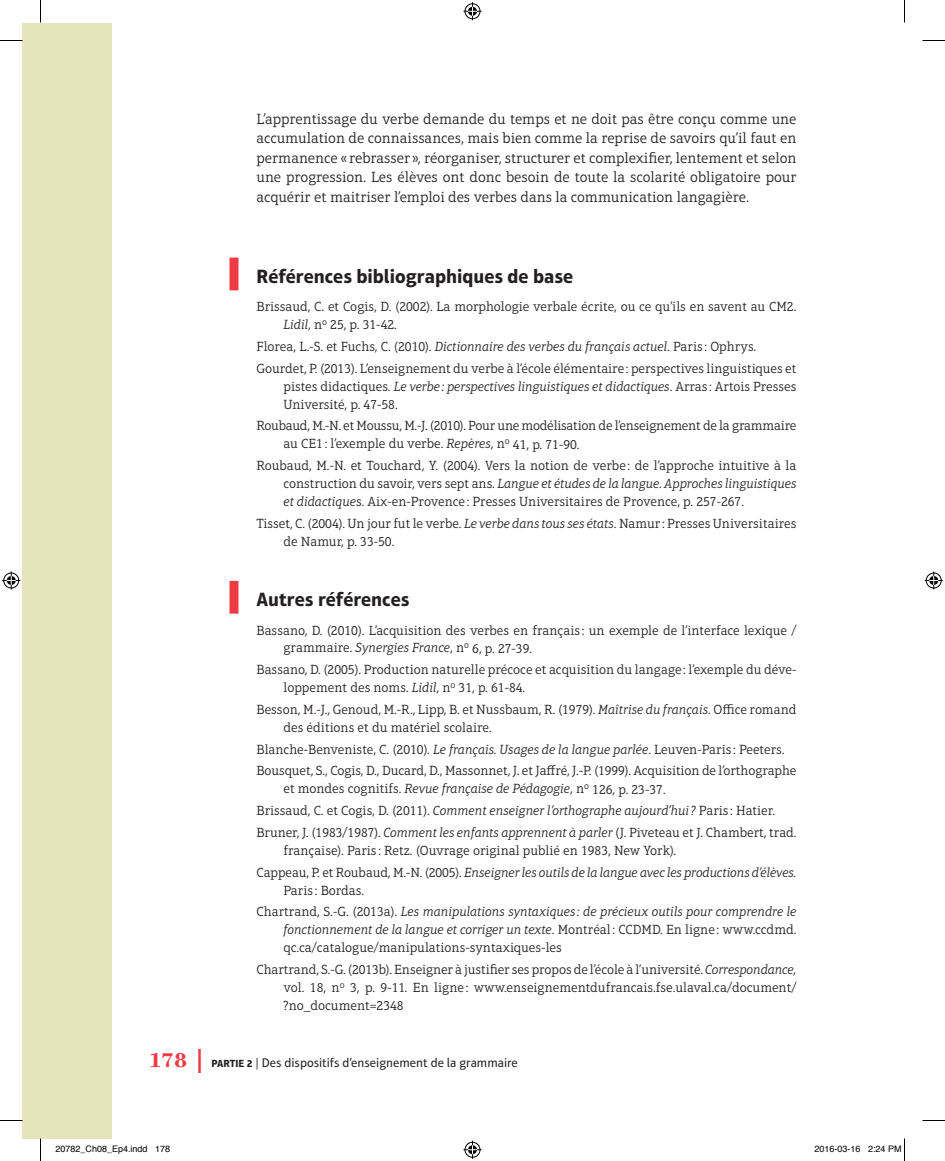
<style>
.page{position:relative;width:945px;height:1161px;background:#fff}
.page>*{position:absolute;margin:0;border:0;box-sizing:border-box;transform-origin:0 0}
.t1{font:700 21px "Bodoni Six ITC Std";color:#ee3a43}
.t2{font:700 19.5px "Aptifer Sans LT Pro";color:#231f20}
.t3{font:300 15px/19.5px "Aptifer Slab LT Pro";letter-spacing:-.005em;color:#231f20;text-align:justify}
.t4{font:300 13.5px/18px "Aptifer Slab LT Pro";letter-spacing:-.005em;color:#231f20}
.t5{font:italic 300 13.5px/21.8px "Aptifer Slab LT Pro";letter-spacing:-.005em;color:#231f20}
.t6{font:12.75px "Aptifer Sans LT Pro";color:#231f20}
.t7{font:700 10.5px "Aptifer Sans LT Pro";color:#231f20}
.t8{font:9px "Helvetica";color:#000}
.s1{font-style:italic}
.s2{font-style:normal}
.s3{font-size:24px}
.s4{font-weight:700;font-size:10.5px}
</style>
<div class="page">
<div style="left:22px;top:23px;width:90px;height:1115px;background:#e5e5bc"></div>
<div style="left:230px;top:258px;width:8px;height:32px;background:#ee3a43"></div>
<div style="left:230px;top:581px;width:8px;height:33px;background:#ee3a43"></div>
<svg style="left:0;top:40px;width:22px;height:1px"></svg>
<svg style="left:922px;top:40px;width:23px;height:1px"></svg>
<svg style="left:0;top:1120px;width:22px;height:1px"></svg>
<svg style="left:922px;top:1120px;width:23px;height:1px"></svg>
<svg style="left:40px;top:0;width:1px;height:22px"></svg>
<svg style="left:40px;top:1138px;width:1px;height:23px"></svg>
<svg style="left:904px;top:0;width:1px;height:22px"></svg>
<svg style="left:464px;top:2px;width:18px;height:18px"></svg>
<svg style="left:464px;top:1141px;width:18px;height:18px"></svg>
<svg style="left:2px;top:572px;width:18px;height:18px"></svg>
<svg style="left:925px;top:572px;width:18px;height:18px"></svg>
<svg style="left:904px;top:1138px;width:1px;height:23px"></svg>
<p class="t3" style="left:256px;top:109px;width:542px">L’apprentissage du verbe demande du temps et ne doit pas être conçu comme une accumulation de connaissances, mais bien comme la reprise de savoirs qu’il faut en permanence « rebrasser », réorganiser, structurer et complexifier, lentement et selon une progression. Les élèves ont donc besoin de toute la scolarité obligatoire pour acquérir et maitriser l’emploi des verbes dans la communication langagière.</p>
<h2 class="t2" style="left:256px;top:264px;width:318px">Références bibliographiques de base</h2>
<p class="t4" style="left:284px;top:298px;width:514px;text-indent:-27px">Brissaud, C. et Cogis, D. (2002). La morphologie verbale écrite, ou ce qu’ils en savent au CM2.<br><span class="s1">Lidil</span>, n<sup>o</sup> 25, p. 31-42.</p>
<p class="t4" style="left:257px;top:336px;width:542px;line-height:21.8px">Florea, L.-S. et Fuchs, C. (2010). <span class="s1">Dictionnaire des verbes du français actuel</span>. Paris : Ophrys.<br>Gourdet, P. (2013). L’enseignement du verbe à l’école élémentaire: perspectives linguistiques et</p>
<p class="t4" style="left:283px;top:377px;width:515px">pistes didactiques. <span class="s1">Le verbe : perspectives linguistiques et didactiques</span>. Arras : Artois Presses<br>Université, p. 47-58.</p>
<p class="t4" style="left:283px;top:417px;width:514px;text-indent:-27px">Roubaud, M.-N. et Moussu, M.-J. (2010). Pour une modélisation de l’enseignement de la grammaire au CE1: l’exemple du verbe. <span class="s1">Repères</span>, n<sup>o</sup> 41, p. 71-90.</p>
<p class="t4" style="left:284px;top:457px;width:515px;text-align:justify;text-indent:-27px">Roubaud, M.-N. et Touchard, Y. (2004). Vers la notion de verbe : de l’approche intuitive à la construction du savoir, vers sept ans. <span class="s1">Langue et études de la langue. Approches linguistiques et didactique</span>s. Aix-en-Provence : Presses Universitaires de Provence, p. 257-267.</p>
<p class="t4" style="left:284px;top:514px;width:514px;text-indent:-27px">Tisset, C. (2004). Un jour fut le verbe. <span class="s1">Le verbe dans tous ses états</span>. Namur : Presses Universitaires de Namur, p. 33-50.</p>
<h2 class="t2" style="left:256px;top:588px;width:155px">Autres références</h2>
<p class="t4" style="left:284px;top:621px;width:514px;text-indent:-27px">Bassano, D. (2010). L’acquisition des verbes en français : un exemple de l’interface lexique / grammaire. <span class="s1">Synergies France</span>, n<sup>o</sup> 6, p. 27-39.</p>
<p class="t4" style="left:284px;top:661px;width:515px;text-indent:-27px">Bassano, D. (2005). Production naturelle précoce et acquisition du langage: l’exemple du déve&shy;loppement des noms. <span class="s1">Lidil</span>, n<sup>o</sup> 31, p. 61-84.</p>
<p class="t4" style="left:284px;top:700px;width:515px;text-indent:-27px">Besson, M.-J., Genoud, M.-R., Lipp, B. et Nussbaum, R. (1979). <span class="s1">Maîtrise du français</span>. Office romand des éditions et du matériel scolaire.</p>
<p class="t4" style="left:257px;top:738px;width:541px;line-height:21.8px">Blanche-Benveniste, C. (2010). <span class="s1">Le français. Usages de la langue parlée</span>. Leuven-Paris : Peeters.<br>Bousquet, S., Cogis, D., Ducard, D., Massonnet, J. et Jaffré, J.-P. (1999). Acquisition de l’orthographe</p>
<p class="t4" style="left:257px;top:778px;width:542px;line-height:21.8px;text-indent:27px">et mondes cognitifs. <span class="s1">Revue française de Pédagogie</span>, n<sup>o</sup> 126, p. 23-37.<br>Brissaud, C. et Cogis, D. (2011). <span class="s1">Comment enseigner l’orthographe aujourd’hui?</span> Paris : Hatier.<br>Bruner, J. (1983/1987). <span class="s1">Comment les enfants apprennent à parler</span> (J. Piveteau et J. Chambert, trad.</p>
<p class="t4" style="left:257px;top:840px;width:541px;line-height:21.8px;text-indent:27px">française). Paris : Retz. (Ouvrage original publié en 1983, New York).<br>Cappeau, P. et Roubaud, M.-N. (2005). <span class="s1">Enseigner les outils de la langue avec les productions d’élèves.</span></p>
<p class="t5" style="left:257px;top:879px;width:542px;text-indent:27px"><span class="s2">Paris : Bordas.<br>Chartrand, S.-G. (2013a).</span> Les manipulations syntaxiques : de précieux outils pour comprendre le</p>
<p class="t4" style="left:284px;top:921px;width:515px"><span class="s1">fonctionnement de la langue et corriger un texte</span>. Montréal: CCDMD. En ligne : www.ccdmd. qc.ca/catalogue/manipulations-syntaxiques-les</p>
<p class="t4" style="left:283px;top:961px;width:514px;text-align:justify;text-indent:-27px">Chartrand, S.-G. (2013b). Enseigner à justifier ses propos de l’école à l’université. <span class="s1">Correspondance, </span>vol. 18, n<sup>o</sup> 3, p. 9-11<span class="s1">.</span> En ligne : www.enseignementdufrancais.fse.ulaval.ca/document/ ?no_document=2348</p>
<h1 class="t1" style="left:148px;top:1046px;width:58px">178 <span class="s3">|</span></h1>
<p class="t7" style="left:212px;top:1057px;width:13px">PARTIE</p>
<p class="t6" style="left:247px;top:1055px;width:273px"><span class="s4">2</span> | Des dispositifs d’enseignement de la grammaire</p>
<p class="t8" style="left:56px;top:1142px;width:116px">20782_Ch08_Ep4.indd 178</p>
<p class="t8" style="left:814px;top:1142px;width:89px">2016-03-16 2:24 PM</p>
</div>
